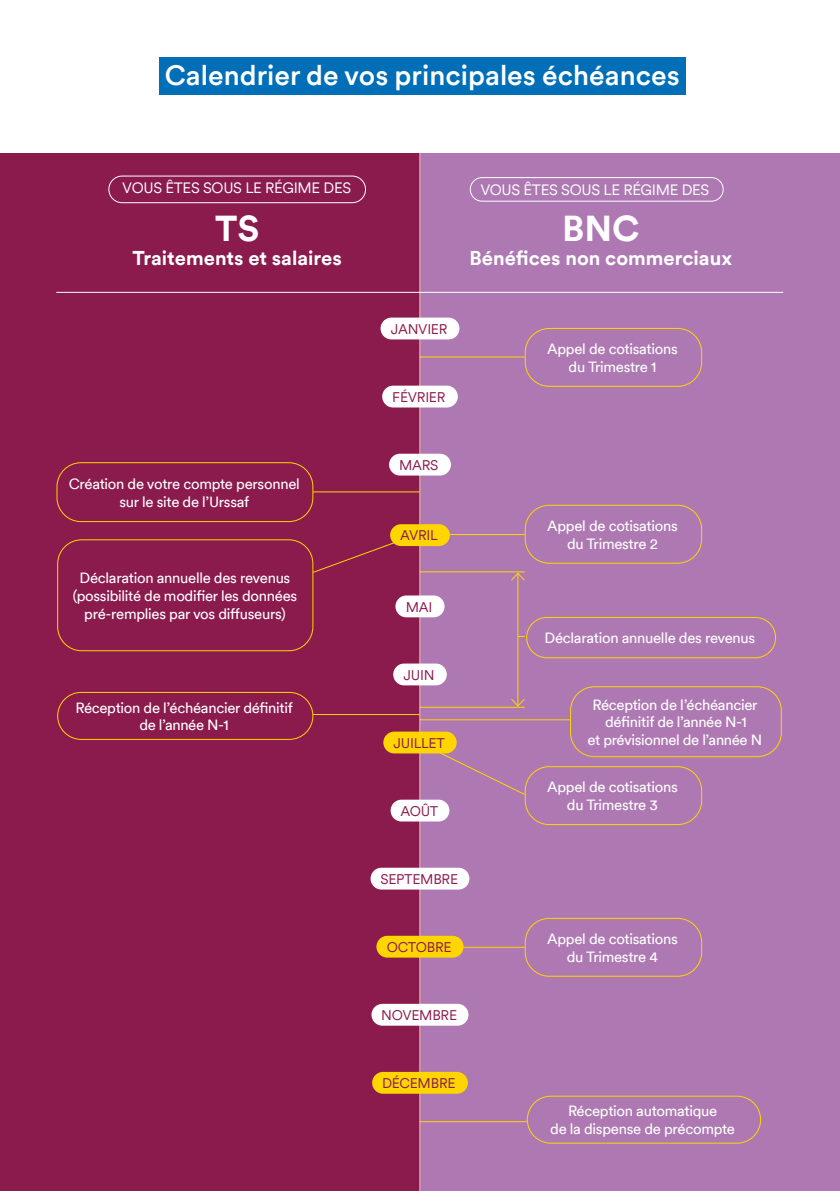
<style>
.page{position:relative;width:840px;height:1191px;background:#fff}
.page>*{position:absolute;margin:0;border:0;box-sizing:border-box;transform-origin:0 0}
.t1{font:700 36px "Circular";color:#fff}
.Titre_1{font:500 28px "Circular";color:#fff}
.t2{font:700 20px "Circular";color:#fff}
.t3{font:15px "Circular";letter-spacing:-.02em;color:#fff}
.Contenu_Calendrier{font:14.8px/17.8px "Circular";letter-spacing:-.02em;color:#fff;text-align:center}
.t4{font:14px "Circular";letter-spacing:-.02em;color:#8b1a4d}
</style>
<div class="page">
<div style="left:420px;top:153px;width:419px;height:1038px;background:#ae79b3"></div>
<div style="left:0;top:153px;width:420px;height:1038px;background:#8b1a4d"></div>
<div style="left:159px;top:57px;width:526px;height:38px;background:#006fb8"></div>
<hr style="left:420px;top:356px;width:104px;height:1px;background:#ffd500">
<hr style="left:420px;top:534px;width:104px;height:1px;background:#ffd500">
<hr style="left:420px;top:571px;width:104px;height:1px;background:#ffd500">
<hr style="left:313px;top:714px;width:106px;height:1px;background:#ffd500">
<hr style="left:420px;top:707px;width:104px;height:1px;background:#ffd500">
<svg style="left:418px;top:741px;width:106px;height:55px"></svg>
<hr style="left:420px;top:719px;width:149px;height:1px;background:#ffd500">
<hr style="left:420px;top:946px;width:104px;height:1px;background:#ffd500">
<hr style="left:420px;top:1121px;width:106px;height:1px;background:#ffd500">
<hr style="left:313px;top:491px;width:106px;height:1px;background:#ffd500">
<svg style="left:312px;top:538px;width:107px;height:35px"></svg>
<div style="left:524px;top:328px;width:177px;height:59px;border:1px solid #ffd500;border-radius:24px"></div>
<div style="left:524px;top:505px;width:177px;height:59px;border:1px solid #ffd500;border-radius:24px"></div>
<div style="left:526px;top:617px;width:249px;height:41px;border:1px solid #ffd500;border-radius:20px"></div>
<div style="left:524px;top:766px;width:177px;height:59px;border:1px solid #ffd500;border-radius:24px"></div>
<div style="left:524px;top:918px;width:177px;height:58px;border:1px solid #ffd500;border-radius:24px"></div>
<div style="left:569px;top:686px;width:212px;height:71px;border:1px solid #ffd500;border-radius:24px"></div>
<div style="left:57px;top:692px;width:256px;height:48px;border:1px solid #ffd500;border-radius:23px"></div>
<div style="left:526px;top:1095px;width:234px;height:48px;border:1px solid #ffd500;border-radius:23px"></div>
<div style="left:56px;top:462px;width:257px;height:60px;border:1px solid #ffd500;border-radius:24px"></div>
<div style="left:57px;top:539px;width:256px;height:112px;border:1px solid #ffd500;border-radius:24px"></div>
<div style="left:108px;top:175px;width:258px;height:28px;border:1px solid #fff;border-radius:13px"></div>
<div style="left:469px;top:177px;width:254px;height:25px;border:1px solid #fff;border-radius:12px"></div>
<hr style="left:419px;top:128px;width:1px;height:1063px;background:#fff">
<div style="left:380px;top:317px;width:79px;height:22px;background:#fff;border-radius:11px"></div>
<div style="left:370px;top:867px;width:99px;height:22px;background:#fff;border-radius:11px"></div>
<div style="left:389px;top:454px;width:61px;height:21px;background:#fff;border-radius:11px"></div>
<div style="left:383px;top:731px;width:73px;height:22px;background:#ffd500;border-radius:11px"></div>
<div style="left:371px;top:1003px;width:97px;height:22px;background:#fff;border-radius:11px"></div>
<div style="left:382px;top:386px;width:75px;height:21px;background:#fff;border-radius:11px"></div>
<div style="left:393px;top:663px;width:53px;height:22px;background:#fff;border-radius:11px"></div>
<div style="left:376px;top:935px;width:87px;height:22px;background:#ffd500;border-radius:11px"></div>
<div style="left:390px;top:524px;width:59px;height:22px;background:#ffd500;border-radius:11px"></div>
<div style="left:390px;top:799px;width:59px;height:22px;background:#fff;border-radius:11px"></div>
<div style="left:372px;top:1071px;width:95px;height:22px;background:#ffd500;border-radius:11px"></div>
<hr style="left:56px;top:292px;width:726px;height:1px;background:#fff">
<hr style="left:517px;top:573px;width:1px;height:133px;background:#ffd500">
<svg style="left:509px;top:572px;width:16px;height:9px"></svg>
<svg style="left:509px;top:697px;width:16px;height:10px"></svg>
<div style="left:395px;top:595px;width:49px;height:22px;background:#fff;border-radius:11px"></div>
<h2 class="Titre_1" style="left:165px;top:56px;width:516px">Calendrier de vos principales échéances</h2>
<p class="t3" style="left:122px;top:178px;width:230px">VOUS ÊTES SOUS LE RÉGIME DES</p>
<p class="t3" style="left:480px;top:180px;width:230px">VOUS ÊTES SOUS LE RÉGIME DES</p>
<p class="t1" style="left:215px;top:204px;width:46px">TS</p>
<p class="t2" style="left:132px;top:244px;width:211px">Traitements et salaires</p>
<p class="Contenu_Calendrier" style="left:69px;top:474px;width:232px">Création de votre compte personnel sur le site de l’Urssaf</p>
<p class="Contenu_Calendrier" style="left:73px;top:568px;width:226px">Déclaration annuelle des revenus (possibilité de modifier les données pré-remplies par vos diffuseurs)</p>
<p class="Contenu_Calendrier" style="left:75px;top:698px;width:219px">Réception de l’échéancier définitif de l’année N-1</p>
<p class="t1" style="left:561px;top:204px;width:79px">BNC</p>
<p class="t2" style="left:469px;top:244px;width:264px">Bénéfices non commerciaux</p>
<p class="t4" style="left:391px;top:319px;width:58px">JANVIER</p>
<p class="t4" style="left:392px;top:387px;width:55px">FÉVRIER</p>
<p class="t4" style="left:399px;top:455px;width:41px">MARS</p>
<p class="t4" style="left:400px;top:526px;width:39px">AVRIL</p>
<p class="t4" style="left:405px;top:597px;width:28px">MAI</p>
<p class="t4" style="left:403px;top:665px;width:33px">JUIN</p>
<p class="t4" style="left:393px;top:733px;width:53px">JUILLET</p>
<p class="t4" style="left:400px;top:801px;width:39px">AOÛT</p>
<p class="t4" style="left:380px;top:869px;width:79px">SEPTEMBRE</p>
<p class="t4" style="left:386px;top:937px;width:66px">OCTOBRE</p>
<p class="t4" style="left:381px;top:1005px;width:77px">NOVEMBRE</p>
<p class="t4" style="left:382px;top:1073px;width:75px">DÉCEMBRE</p>
<p class="Contenu_Calendrier" style="left:547px;top:339px;width:132px">Appel de cotisations du Trimestre 1</p>
<p class="Contenu_Calendrier" style="left:547px;top:516px;width:132px">Appel de cotisations du Trimestre 2</p>
<p class="Contenu_Calendrier" style="left:544px;top:628px;width:212px">Déclaration annuelle des revenus</p>
<p class="Contenu_Calendrier" style="left:587px;top:695px;width:176px">Réception de l’échéancier définitif de l’année N-1<br>et prévisionnel de l’année N</p>
<p class="Contenu_Calendrier" style="left:547px;top:777px;width:132px">Appel de cotisations du Trimestre 3</p>
<p class="Contenu_Calendrier" style="left:547px;top:929px;width:132px">Appel de cotisations du Trimestre 4</p>
<p class="Contenu_Calendrier" style="left:550px;top:1101px;width:186px">Réception automatique<br>de la dispense de précompte</p>
</div>
